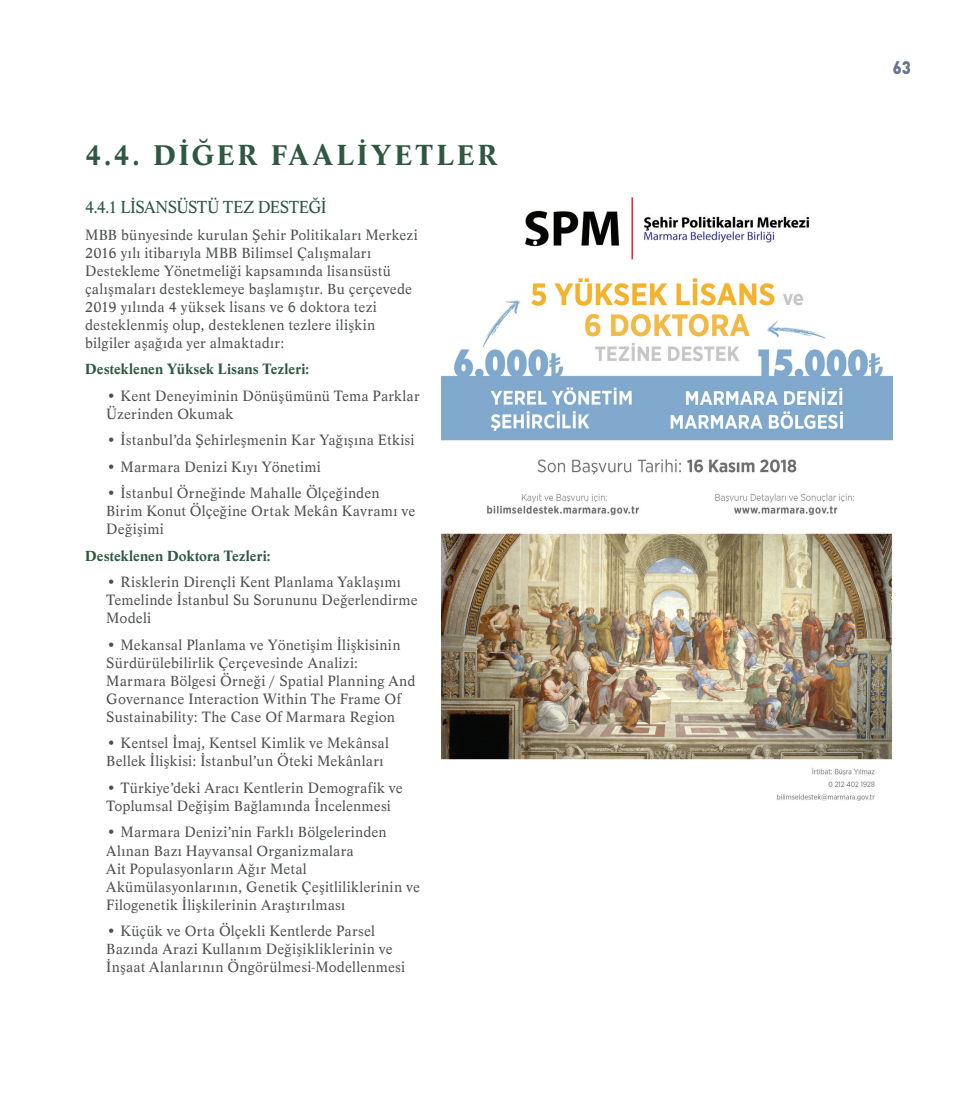
<style>
.page{position:relative;width:978px;height:1106px;background:#fff}
.page>*{position:absolute;margin:0;border:0;box-sizing:border-box;transform-origin:0 0}
.t1{font:700 30px "Lyon";letter-spacing:.105em;color:#2e5842}
.t2{font:18px "Lyon";letter-spacing:-.03em;color:#2e5842}
.t3{font:900 18px "DIN Pro";color:#68748c;scale:.9 1}
.t4{font:15.45px/18px "Lyon";letter-spacing:.015em;color:#4e4f50}
.t5{font:700 15.45px "Lyon";color:#2e5842}
</style>
<div class="page">
<img style="left:442px;top:197px;width:451px;height:604px">
<h1 class="t1" style="left:85px;top:137px;width:414px">4.4. DİĞER FAALİYETLER</h1>
<p class="t2" style="left:85px;top:197px;width:243px">4.4.1 LİSANSÜSTÜ TEZ DESTEĞİ</p>
<p class="t4" style="left:85px;top:226px;width:334px">MBB bünyesinde kurulan Şehir Politikaları Merkezi 2016 yılı itibarıyla MBB Bilimsel Çalışmaları Destekleme Yönetmeliği kapsamında lisansüstü çalışmaları desteklemeye başlamıştır. Bu çerçevede 2019 yılında 4 yüksek lisans ve 6 doktora tezi desteklenmiş olup, desteklenen tezlere ilişkin bilgiler aşağıda yer almaktadır:</p>
<p class="t5" style="left:85px;top:360px;width:226px">Desteklenen Yüksek Lisans Tezleri:</p>
<p class="t4" style="left:106px;top:387px;width:315px">• Kent Deneyiminin Dönüşümünü Tema Parklar<br>Üzerinden Okumak</p>
<p class="t4" style="left:106px;top:431px;width:310px">• İstanbul’da Şehirleşmenin Kar Yağışına Etkisi</p>
<p class="t4" style="left:106px;top:458px;width:216px">• Marmara Denizi Kıyı Yönetimi</p>
<p class="t4" style="left:106px;top:484px;width:311px">• İstanbul Örneğinde Mahalle Ölçeğinden<br>Birim Konut Ölçeğine Ortak Mekân Kavramı ve<br>Değişimi</p>
<p class="t5" style="left:85px;top:547px;width:187px">Desteklenen Doktora Tezleri:</p>
<p class="t4" style="left:106px;top:573px;width:313px">• Risklerin Dirençli Kent Planlama Yaklaşımı<br>Temelinde İstanbul Su Sorununu Değerlendirme<br>Modeli</p>
<p class="t4" style="left:106px;top:636px;width:311px">• Mekansal Planlama ve Yönetişim İlişkisinin Sürdürülebilirlik Çerçevesinde Analizi:<br>Marmara Bölgesi Örneği / Spatial Planning And Governance Interaction Within The Frame Of Sustainability: The Case Of Marmara Region</p>
<p class="t4" style="left:106px;top:734px;width:284px">• Kentsel İmaj, Kentsel Kimlik ve Mekânsal<br>Bellek İlişkisi: İstanbul’un Öteki Mekânları</p>
<p class="t4" style="left:106px;top:779px;width:298px">• Türkiye’deki Aracı Kentlerin Demografik ve<br>Toplumsal Değişim Bağlamında İncelenmesi</p>
<p class="t4" style="left:106px;top:823px;width:315px">• Marmara Denizi’nin Farklı Bölgelerinden Alınan Bazı Hayvansal Organizmalara<br>Ait Populasyonların Ağır Metal Akümülasyonlarının, Genetik Çeşitliliklerinin ve Filogenetik İlişkilerinin Araştırılması</p>
<p class="t4" style="left:106px;top:922px;width:300px">• Küçük ve Orta Ölçekli Kentlerde Parsel<br>Bazında Arazi Kullanım Değişikliklerinin ve<br>İnşaat Alanlarının Öngörülmesi-Modellenmesi</p>
<p class="t3" style="left:893px;top:52px;width:22px">63</p>
</div>
